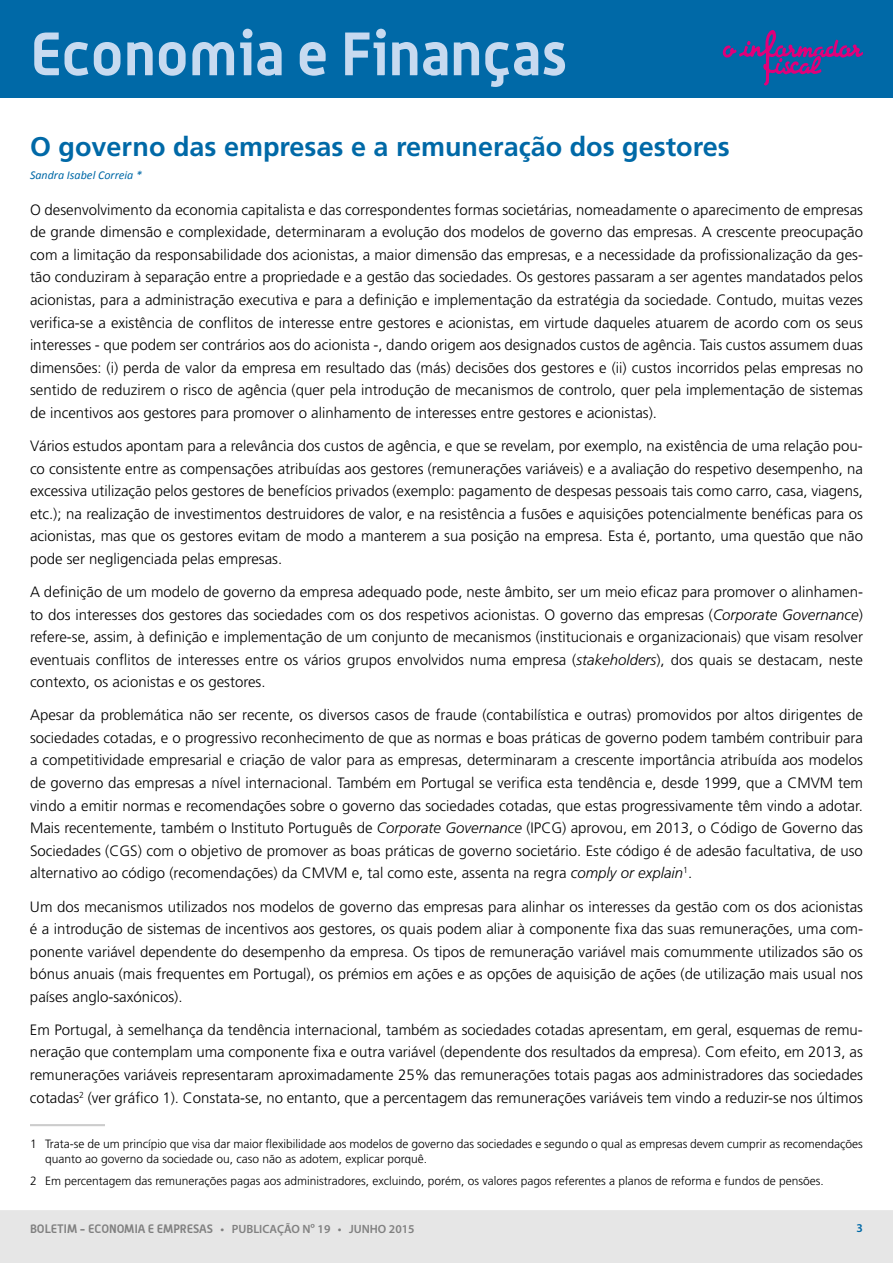
<style>
.page{position:relative;width:893px;height:1263px;background:#fff}
.page>*{position:absolute;margin:0;border:0;box-sizing:border-box;transform-origin:0 0}
.t1{font:700 60px "Alwyn";color:#c7daf0}
.t2{font:700 27px "Frutiger";color:#0069a7}
.t3{font:300 15px/22.6px "Frutiger";color:#000;text-align:justify}
.t4{font:300 12px/15px "Frutiger";color:#000}
.t5{font:700 12px "Alwyn";color:#808080}
.t6{font:italic 12px "Calibri";color:#0069a7}
.t7{font:600 12px "Myriad Pro";color:#0069a7}
.s1{font-style:italic}
.s2{font-family:"Myriad Pro";font-weight:600}
</style>
<div class="page">
<div style="left:0;top:1210px;width:893px;height:53px;background:#e6e6e6"></div>
<div style="left:0;top:0;width:893px;height:98px;background:#0069a7"></div>
<svg style="left:722px;top:30px;width:141px;height:56px"></svg>
<hr style="left:30px;top:1124px;width:75px;height:2px;background:#ccc">
<h1 class="t1" style="left:30px;top:16px;width:539px">Economia e Finanças</h1>
<h2 class="t2" style="left:30px;top:131px;width:701px">O governo das empresas e a remuneração dos gestores</h2>
<p class="t6" style="left:30px;top:166px;width:114px">Sandra Isabel Correia *</p>
<p class="t3" style="left:30px;top:198px;width:834px">O desenvolvimento da economia capitalista e das correspondentes formas societárias, nomeadamente o aparecimento de empresas de grande dimensão e complexidade, determinaram a evolução dos modelos de governo das empresas. A crescente preocupação com a limitação da responsabilidade dos acionistas, a maior dimensão das empresas, e a necessidade da profissionalização da ges&shy;tão conduziram à separação entre a propriedade e a gestão das sociedades. Os gestores passaram a ser agentes mandatados pelos acionistas, para a administração executiva e para a definição e implementação da estratégia da sociedade. Contudo, muitas vezes verifica-se a existência de conflitos de interesse entre gestores e acionistas, em virtude daqueles atuarem de acordo com os seus interesses - que podem ser contrários aos do acionista -, dando origem aos designados custos de agência. Tais custos assumem duas dimensões: (i) perda de valor da empresa em resultado das (más) decisões dos gestores e (ii) custos incorridos pelas empresas no sentido de reduzirem o risco de agência (quer pela introdução de mecanismos de controlo, quer pela implementação de sistemas de incentivos aos gestores para promover o alinhamento de interesses entre gestores e acionistas).</p>
<p class="t3" style="left:30px;top:434px;width:835px">Vários estudos apontam para a relevância dos custos de agência, e que se revelam, por exemplo, na existência de uma relação pou&shy;co consistente entre as compensações atribuídas aos gestores (remunerações variáveis) e a avaliação do respetivo desempenho, na excessiva utilização pelos gestores de benefícios privados (exemplo: pagamento de despesas pessoais tais como carro, casa, viagens, etc.); na realização de investimentos destruidores de valor, e na resistência a fusões e aquisições potencialmente benéficas para os acionistas, mas que os gestores evitam de modo a manterem a sua posição na empresa. Esta é, portanto, uma questão que não pode ser negligenciada pelas empresas.</p>
<p class="t3" style="left:30px;top:580px;width:834px">A definição de um modelo de governo da empresa adequado pode, neste âmbito, ser um meio eficaz para promover o alinhamen&shy;to dos interesses dos gestores das sociedades com os dos respetivos acionistas. O governo das empresas (<span class="s1">Corporate Governance</span>) refere-se, assim, à definição e implementação de um conjunto de mecanismos (institucionais e organizacionais) que visam resolver eventuais conflitos de interesses entre os vários grupos envolvidos numa empresa (<span class="s1">stakeholders</span>), dos quais se destacam, neste contexto, os acionistas e os gestores.</p>
<p class="t3" style="left:30px;top:704px;width:835px">Apesar da problemática não ser recente, os diversos casos de fraude (contabilística e outras) promovidos por altos dirigentes de sociedades cotadas, e o progressivo reconhecimento de que as normas e boas práticas de governo podem também contribuir para a competitividade empresarial e criação de valor para as empresas, determinaram a crescente importância atribuída aos modelos de governo das empresas a nível internacional. Também em Portugal se verifica esta tendência e, desde 1999, que a CMVM tem vindo a emitir normas e recomendações sobre o governo das sociedades cotadas, que estas progressivamente têm vindo a adotar.<br>Mais recentemente, também o Instituto Português de <span class="s1">Corporate Governance</span> (IPCG) aprovou, em 2013, o Código de Governo das Sociedades (CGS) com o objetivo de promover as boas práticas de governo societário. Este código é de adesão facultativa, de uso alternativo ao código (recomendações) da CMVM e, tal como este, assenta na regra <span class="s1">comply or explain</span><sup>1</sup>.</p>
<p class="t3" style="left:30px;top:895px;width:835px">Um dos mecanismos utilizados nos modelos de governo das empresas para alinhar os interesses da gestão com os dos acionistas é a introdução de sistemas de incentivos aos gestores, os quais podem aliar à componente fixa das suas remunerações, uma com&shy;ponente variável dependente do desempenho da empresa. Os tipos de remuneração variável mais comummente utilizados são os bónus anuais (mais frequentes em Portugal), os prémios em ações e as opções de aquisição de ações (de utilização mais usual nos países anglo-saxónicos).</p>
<p class="t3" style="left:30px;top:1018px;width:834px">Em Portugal, à semelhança da tendência internacional, também as sociedades cotadas apresentam, em geral, esquemas de remu&shy;neração que contemplam uma componente fixa e outra variável (dependente dos resultados da empresa). Com efeito, em 2013, as remunerações variáveis representaram aproximadamente 25% das remunerações totais pagas aos administradores das sociedades cotadas<sup>2</sup> (ver gráfico 1). Constata-se, no entanto, que a percentagem das remunerações variáveis tem vindo a reduzir-se nos últimos</p>
<p class="t4" style="left:45px;top:1136px;width:819px;text-indent:-15px">1 Trata-se de um princípio que visa dar maior flexibilidade aos modelos de governo das sociedades e segundo o qual as empresas devem cumprir as recomendações quanto ao governo da sociedade ou, caso não as adotem, explicar porquê.</p>
<p class="t4" style="left:30px;top:1173px;width:795px">2 Em percentagem das remunerações pagas aos administradores, excluindo, porém, os valores pagos referentes a planos de reforma e fundos de pensões.</p>
<p class="t5" style="left:30px;top:1221px;width:386px">BOLETIM - ECONOMIA E EMPRESAS <span class="s2">• PUBLICAÇÃO Nº 19 • JUNHO 2015</span></p>
<p class="t7" style="left:856px;top:1220px;width:8px">3</p>
</div>
